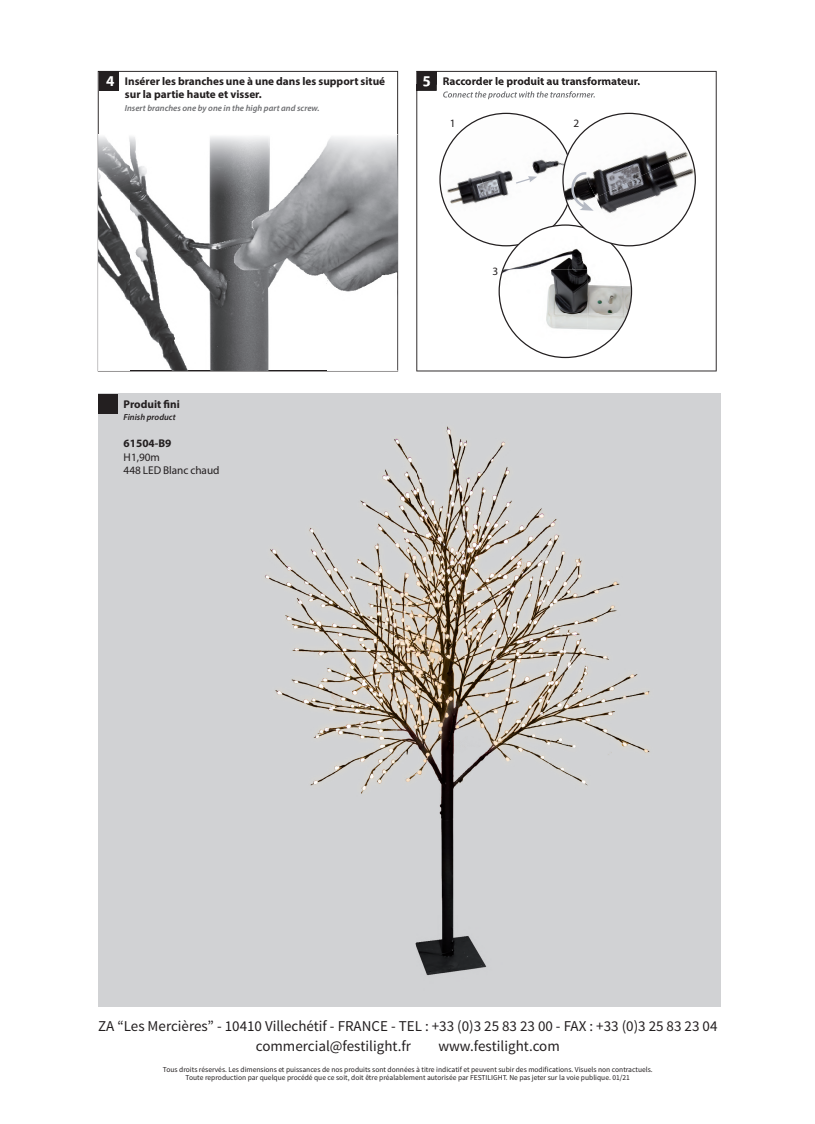
<style>
.page{position:relative;width:815px;height:1124px;background:#fff}
.page>*{position:absolute;margin:0;border:0;box-sizing:border-box;transform-origin:0 0}
.t1{font:15px/20px "Source Sans Pro";color:#231f20}
.t2{font:700 15px "Myriad Pro";color:#fff}
.t3{font:700 11.25px "Myriad Pro";color:#231f20}
.t4{font:11.25px/13.5px "Myriad Pro";color:#231f20}
.t5{font:italic 600 8.75px "Myriad Pro";color:#6c6d70}
.t6{font:italic 600 8.75px "Myriad Pro";color:#231f20}
.t7{font:7.5px/7.5px "Source Sans Pro";color:#231f20;text-align:center}
.s1{font-size:15px;color:#fff}
</style>
<div class="page">
<svg style="left:98px;top:71px;width:300px;height:300px"></svg>
<div style="left:99px;top:71px;width:20px;height:20px;background:#231f20"></div>
<svg style="left:416px;top:71px;width:301px;height:300px"></svg>
<img style="left:99px;top:134px;width:298px;height:236px">
<img style="left:130px;top:370px;width:197px;height:1px">
<div style="left:98px;top:393px;width:623px;height:613px;background:#d1d2d4"></div>
<div style="left:98px;top:393px;width:20px;height:20px;background:#231f20"></div>
<img style="left:264px;top:426px;width:386px;height:550px">
<img style="left:633px;top:124px;width:57px;height:29px">
<img style="left:633px;top:153px;width:62px;height:78px">
<img style="left:633px;top:191px;width:61px;height:55px">
<svg style="left:439px;top:113px;width:194px;height:245px"></svg>
<h2 class="t3" style="left:106px;top:74px;width:280px"><span class="s1">4</span> Insérer les branches une à une dans les support situé</h2>
<h1 class="t2" style="left:423px;top:71px;width:10px">5</h1>
<h2 class="t3" style="left:125px;top:87px;width:138px">sur la partie haute et visser.</h2>
<p class="t5" style="left:125px;top:102px;width:196px">Insert branches one by one in the high part and screw.</p>
<h2 class="t3" style="left:443px;top:74px;width:199px">Raccorder le produit au transformateur.</h2>
<h2 class="t4" style="left:450px;top:117px;width:7px">1</h2>
<h2 class="t4" style="left:574px;top:117px;width:7px">2</h2>
<h2 class="t3" style="left:124px;top:396px;width:58px">Produit ni</h2>
<p class="t6" style="left:124px;top:411px;width:54px">Finish product</p>
<h2 class="t3" style="left:124px;top:436px;width:49px">61504-B9</h2>
<h2 class="t4" style="left:124px;top:450px;width:97px">H1,90m<br>448 LED Blanc chaud</h2>
<h2 class="t4" style="left:493px;top:264px;width:7px">3</h2>
<h1 class="t1" style="left:256px;top:1016px;width:463px;text-indent:-158px">ZA “Les Mercières” - 10410 Villechétif - FRANCE - TEL : +33 (0)3 25 83 23 00 - FAX : +33 (0)3 25 83 23 04 commercial@festilight.fr</h1>
<h1 class="t1" style="left:438px;top:1036px;width:123px">www.festilight.com</h1>
<p class="t7" style="left:163px;top:1066px;width:491px">Tous droits réservés. Les dimensions et puissances de nos produits sont données à titre indicatif et peuvent subir des modifications. Visuels non contractuels.<br>Toute reproduction par quelque procédé que ce soit, doit être préalablement autorisée par FESTILIGHT. Ne pas jeter sur la voie publique. 01/21</p>
</div>
